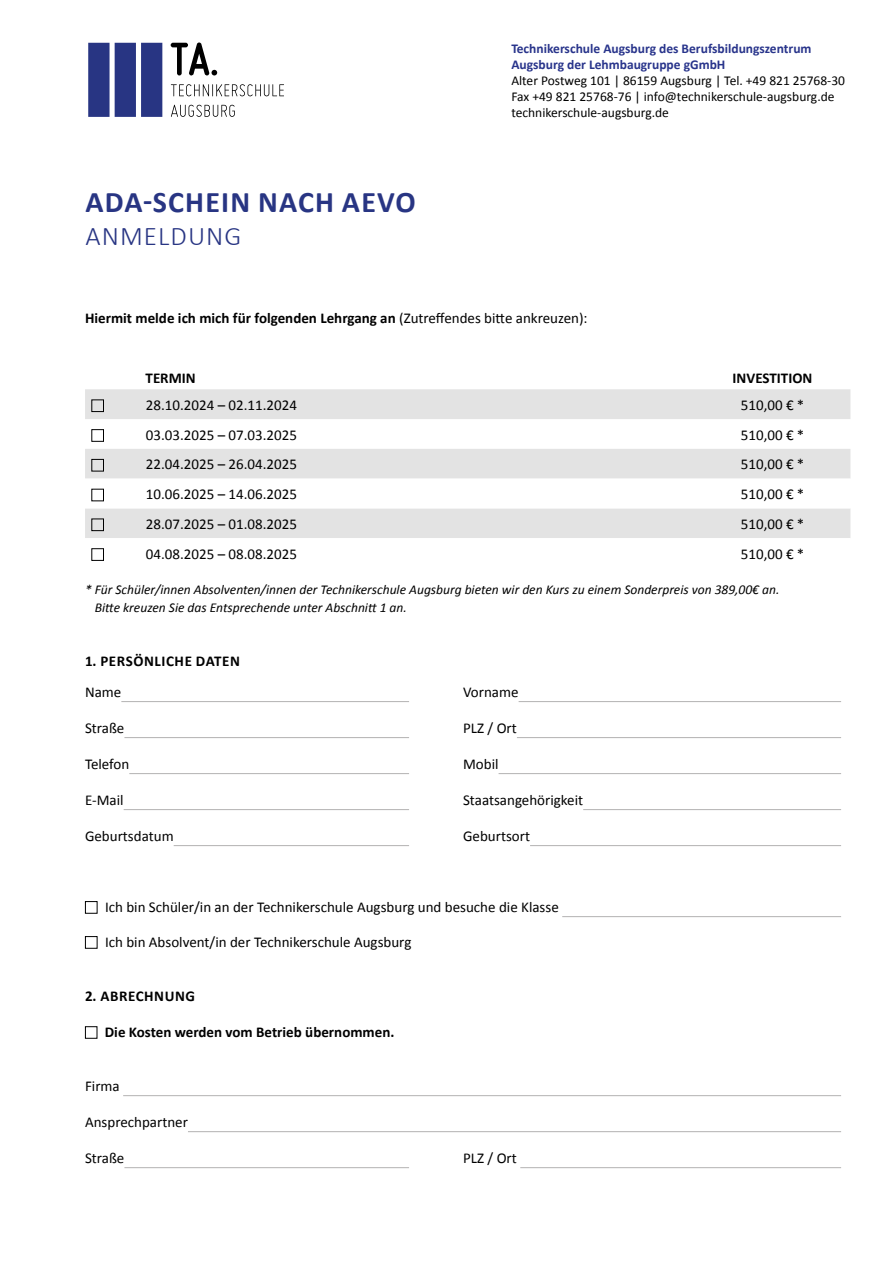
<style>
.page{position:relative;width:893px;height:1263px;background:#fff}
.page>*{position:absolute;margin:0;border:0;box-sizing:border-box;transform-origin:0 0}
.t1{font:700 30px "Calibri";letter-spacing:.04em;color:#283583}
.t2{font:300 27px "Calibri";letter-spacing:.04em;color:#283583}
.t3{font:15px "Calibri";color:#000}
.t4{font:700 15px "Calibri";color:#000}
.t5{font:700 15px "Calibri";letter-spacing:.04em;color:#000}
.t6{font:italic 13.5px/18px "Calibri";color:#000}
.t7{font:13.5px/16.2px "Calibri";color:#000}
.t8{font:700 13.5px/16.2px "Calibri";color:#28348b}
.s1{font-weight:400}
</style>
<div class="page">
<hr style="left:121px;top:701px;width:288px;height:1px;background:#b3b2b2">
<hr style="left:519px;top:701px;width:322px;height:1px;background:#b3b2b2">
<hr style="left:124px;top:737px;width:285px;height:1px;background:#b3b2b2">
<hr style="left:517px;top:737px;width:324px;height:1px;background:#b3b2b2">
<hr style="left:129px;top:773px;width:280px;height:1px;background:#b3b2b2">
<hr style="left:499px;top:773px;width:342px;height:1px;background:#b3b2b2">
<hr style="left:124px;top:809px;width:285px;height:1px;background:#b3b2b2">
<hr style="left:583px;top:809px;width:258px;height:1px;background:#b3b2b2">
<hr style="left:174px;top:845px;width:235px;height:1px;background:#b3b2b2">
<hr style="left:530px;top:845px;width:311px;height:1px;background:#b3b2b2">
<hr style="left:562px;top:916px;width:279px;height:1px;background:#b3b2b2">
<hr style="left:123px;top:1095px;width:718px;height:1px;background:#b3b2b2">
<hr style="left:188px;top:1131px;width:653px;height:1px;background:#b3b2b2">
<hr style="left:124px;top:1167px;width:285px;height:1px;background:#b3b2b2">
<hr style="left:520px;top:1167px;width:321px;height:1px;background:#b3b2b2">
<svg style="left:85px;top:389px;width:765px;height:90px;fill:#e3e3e3"></svg>
<svg style="left:85px;top:488px;width:765px;height:50px;fill:#e3e3e3"></svg>
<div style="left:91px;top:399px;width:13px;height:13px;border:1px solid #000"></div>
<div style="left:91px;top:429px;width:13px;height:13px;border:1px solid #000"></div>
<div style="left:91px;top:459px;width:13px;height:12px;border:1px solid #000"></div>
<div style="left:91px;top:489px;width:13px;height:12px;border:1px solid #000"></div>
<div style="left:91px;top:518px;width:13px;height:13px;border:1px solid #000"></div>
<div style="left:91px;top:548px;width:13px;height:13px;border:1px solid #000"></div>
<div style="left:85px;top:901px;width:12px;height:13px;border:1px solid #000"></div>
<div style="left:85px;top:936px;width:12px;height:13px;border:1px solid #000"></div>
<div style="left:85px;top:1026px;width:12px;height:13px;border:1px solid #000"></div>
<svg style="left:171px;top:84px;width:113px;height:13px"></svg>
<svg style="left:171px;top:105px;width:64px;height:12px"></svg>
<svg style="left:171px;top:43px;width:46px;height:33px"></svg>
<svg style="left:88px;top:43px;width:74px;height:74px;background:#465194"></svg>
<h1 class="t1" style="left:86px;top:181px;width:332px">ADA-SCHEIN NACH AEVO</h1>
<h2 class="t2" style="left:86px;top:219px;width:157px">ANMELDUNG</h2>
<p class="t8" style="left:511px;top:40px;width:302px">Technikerschule Augsburg des Berufsbildungszentrum<br>Augsburg der Lehmbaugruppe gGmbH</p>
<p class="t7" style="left:511px;top:72px;width:335px">Alter Postweg 101 | 86159 Augsburg | Tel. +49 821 25768-30<br>Fax +49 821 25768-76 | info@technikerschule-augsburg.de technikerschule-augsburg.de</p>
<p class="t4" style="left:85px;top:307px;width:504px">Hiermit melde ich mich für folgenden Lehrgang an <span class="s1">(Zutreffendes bitte ankreuzen):</span></p>
<p class="t4" style="left:146px;top:367px;width:52px">TERMIN</p>
<p class="t4" style="left:733px;top:367px;width:81px">INVESTITION</p>
<p class="t3" style="left:146px;top:394px;width:153px">28.10.2024 – 02.11.2024</p>
<p class="t3" style="left:741px;top:394px;width:65px">510,00 € *</p>
<p class="t3" style="left:146px;top:424px;width:153px">03.03.2025 – 07.03.2025</p>
<p class="t3" style="left:741px;top:424px;width:65px">510,00 € *</p>
<p class="t3" style="left:146px;top:454px;width:153px">22.04.2025 – 26.04.2025</p>
<p class="t3" style="left:741px;top:454px;width:65px">510,00 € *</p>
<p class="t3" style="left:146px;top:484px;width:153px">10.06.2025 – 14.06.2025</p>
<p class="t3" style="left:741px;top:484px;width:65px">510,00 € *</p>
<p class="t3" style="left:146px;top:513px;width:153px">28.07.2025 – 01.08.2025</p>
<p class="t3" style="left:741px;top:513px;width:65px">510,00 € *</p>
<p class="t3" style="left:146px;top:543px;width:153px">04.08.2025 – 08.08.2025</p>
<p class="t3" style="left:741px;top:543px;width:65px">510,00 € *</p>
<p class="t6" style="left:95px;top:580px;width:686px;text-indent:-10px">* Für Schüler/innen Absolventen/innen der Technikerschule Augsburg bieten wir den Kurs zu einem Sonderpreis von 389,00€ an.<br>Bitte kreuzen Sie das Entsprechende unter Abschnitt 1 an.</p>
<p class="t5" style="left:85px;top:651px;width:156px">1. PERSÖNLICHE DATEN</p>
<p class="t3" style="left:85px;top:682px;width:38px">Name</p>
<p class="t3" style="left:463px;top:682px;width:57px">Vorname</p>
<p class="t3" style="left:85px;top:718px;width:41px">Straße</p>
<p class="t3" style="left:463px;top:718px;width:55px">PLZ / Ort</p>
<p class="t3" style="left:85px;top:754px;width:46px">Telefon</p>
<p class="t3" style="left:463px;top:754px;width:37px">Mobil</p>
<p class="t3" style="left:85px;top:790px;width:40px">E-Mail</p>
<p class="t3" style="left:463px;top:790px;width:122px">Staatsangehörigkeit</p>
<p class="t3" style="left:85px;top:826px;width:90px">Geburtsdatum</p>
<p class="t3" style="left:463px;top:826px;width:68px">Geburtsort</p>
<p class="t3" style="left:105px;top:897px;width:455px">Ich bin Schüler/in an der Technikerschule Augsburg und besuche die Klasse</p>
<p class="t3" style="left:105px;top:932px;width:308px">Ich bin Absolvent/in der Technikerschule Augsburg</p>
<p class="t5" style="left:85px;top:985px;width:112px">2. ABRECHNUNG</p>
<p class="t4" style="left:105px;top:1021px;width:291px">Die Kosten werden vom Betrieb übernommen.</p>
<p class="t3" style="left:85px;top:1076px;width:36px">Firma</p>
<p class="t3" style="left:85px;top:1112px;width:104px">Ansprechpartner</p>
<p class="t3" style="left:85px;top:1148px;width:41px">Straße</p>
<p class="t3" style="left:463px;top:1148px;width:55px">PLZ / Ort</p>
</div>
